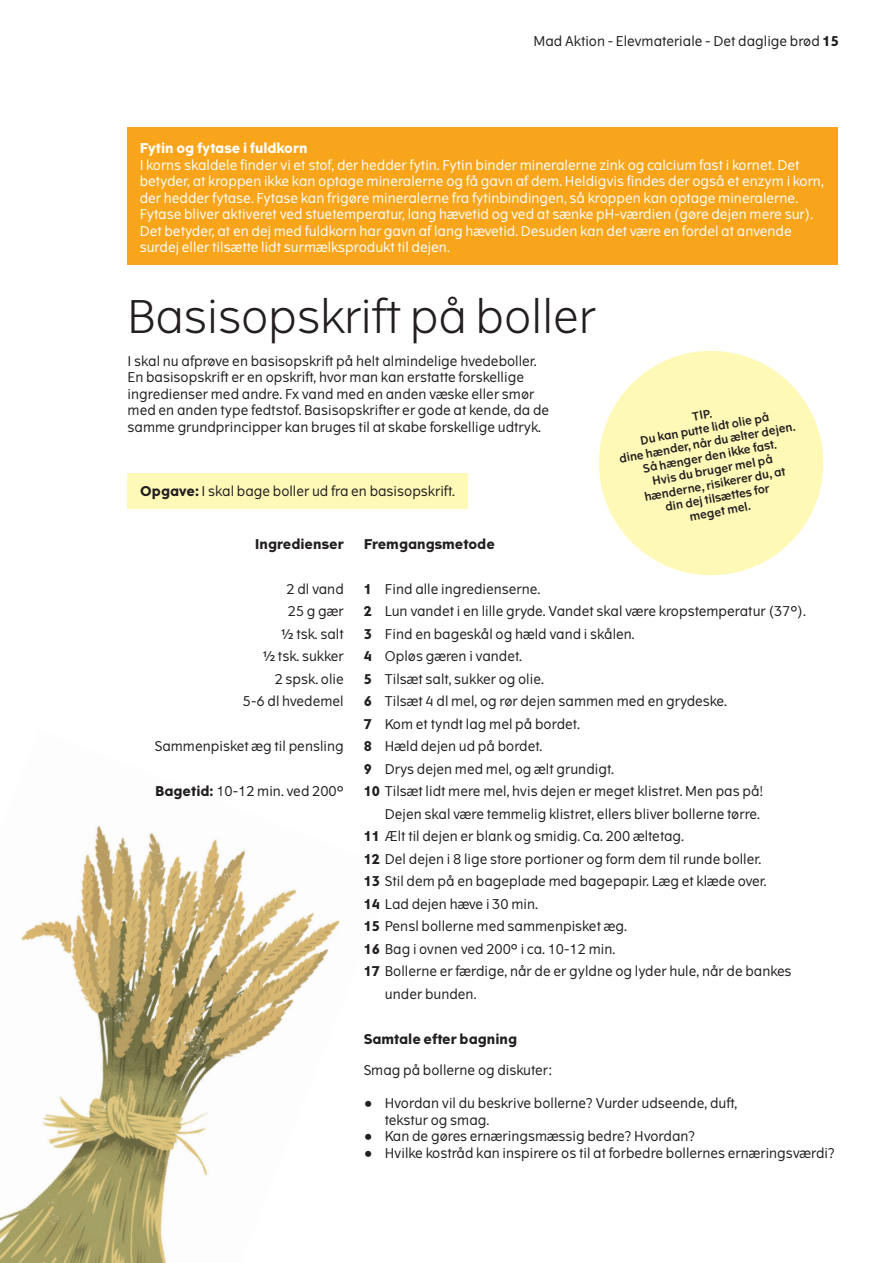
<style>
.page{position:relative;width:893px;height:1263px;background:#fff}
.page>*{position:absolute;margin:0;border:0;box-sizing:border-box;transform-origin:0 0}
.t1{font:300 45px "The Wave";color:#231f20}
.t2{font:13.5px "The Wave";color:#231f20}
.t3{font:13.5px/16.5px "The Wave";color:#fff}
.t4{font:700 13.5px "The Wave";color:#231f20}
.t5{font:700 13.5px "The Wave";color:#fff}
.t6{font:600 11.55px "The Wave";color:#231f20}
.s1{font-weight:700}
</style>
<div class="page">
<div style="left:127px;top:128px;width:710px;height:137px;background:#f9a51b"></div>
<svg style="left:599px;top:350px;width:225px;height:226px;fill:#fff9b8"></svg>
<img style="left:0;top:825px;width:340px;height:438px">
<div style="left:128px;top:473px;width:340px;height:36px;background:#fff9b8"></div>
<p class="t2" style="left:533px;top:33px;width:307px">Mad Aktion - Elevmateriale - Det daglige brød <span class="s1">15</span></p>
<p class="t5" style="left:140px;top:139px;width:169px">Fytin og fytase i fuldkorn</p>
<p class="t3" style="left:140px;top:156px;width:686px">I korns skaldele finder vi et stof, der hedder fytin. Fytin binder mineralerne zink og calcium fast i kornet. Det betyder, at kroppen ikke kan optage mineralerne og få gavn af dem. Heldigvis findes der også et enzym i korn, der hedder fytase. Fytase kan frigøre mineralerne fra fytinbindingen, så kroppen kan optage mineralerne.<br>Fytase bliver aktiveret ved stuetemperatur, lang hævetid og ved at sænke pH-værdien (gøre dejen mere sur).<br>Det betyder, at en dej med fuldkorn har gavn af lang hævetid. Desuden kan det være en fordel at anvende surdej eller tilsætte lidt surmælksprodukt til dejen.</p>
<p class="t1" style="left:128px;top:288px;width:470px">Basisopskrift på boller</p>
<p class="t2" style="left:128px;top:352px;width:411px">I skal nu afprøve en basisopskrift på helt almindelige hvedeboller.</p>
<p class="t2" style="left:128px;top:369px;width:398px">En basisopskrift er en opskrift, hvor man kan erstatte forskellige</p>
<p class="t2" style="left:128px;top:385px;width:408px">ingredienser med andre. Fx vand med en anden væske eller smør</p>
<p class="t2" style="left:128px;top:402px;width:423px">med en anden type fedtstof. Basisopskrifter er gode at kende, da de</p>
<p class="t2" style="left:128px;top:418px;width:415px">samme grundprincipper kan bruges til at skabe forskellige udtryk.</p>
<p class="t2" style="left:140px;top:482px;width:316px"><span class="s1">Opgave:</span> I skal bage boller ud fra en basisopskrift.</p>
<p class="t6" style="left:691px;top:409px;width:21px;rotate:-11deg">TIP.</p>
<p class="t6" style="left:639px;top:434px;width:132px;rotate:-11deg">Du kan putte lidt olie på</p>
<p class="t6" style="left:618px;top:452px;width:180px;rotate:-11deg">dine hænder, når du ælter dejen.</p>
<p class="t6" style="left:642px;top:462px;width:137px;rotate:-11deg">Så hænger den ikke fast.</p>
<p class="t6" style="left:651px;top:474px;width:124px;rotate:-11deg">Hvis du bruger mel på</p>
<p class="t6" style="left:643px;top:490px;width:145px;rotate:-11deg">hænderne, risikerer du, at</p>
<p class="t6" style="left:664px;top:500px;width:107px;rotate:-11deg">din dej tilsættes for</p>
<p class="t6" style="left:688px;top:510px;width:63px;rotate:-11deg">meget mel.</p>
<p class="t4" style="left:255px;top:535px;width:91px">Ingredienser</p>
<p class="t2" style="left:286px;top:580px;width:59px">2 dl vand</p>
<p class="t2" style="left:288px;top:603px;width:58px">25 g gær</p>
<p class="t2" style="left:281px;top:625px;width:65px">½ tsk. salt</p>
<p class="t2" style="left:262px;top:648px;width:83px">½ tsk. sukker</p>
<p class="t2" style="left:275px;top:670px;width:71px">2 spsk. olie</p>
<p class="t2" style="left:243px;top:693px;width:102px">5-6 dl hvedemel</p>
<p class="t2" style="left:155px;top:738px;width:190px">Sammenpisket æg til pensling</p>
<p class="t2" style="left:155px;top:783px;width:190px"><span class="s1">Bagetid:</span> 10-12 min. ved 200°</p>
<p class="t4" style="left:364px;top:535px;width:133px">Fremgangsmetode</p>
<p class="t2" style="left:364px;top:580px;width:178px"><span class="s1">1</span> Find alle ingredienserne.</p>
<p class="t2" style="left:364px;top:603px;width:444px"><span class="s1">2</span> Lun vandet i en lille gryde. Vandet skal være kropstemperatur (37°).</p>
<p class="t2" style="left:364px;top:625px;width:273px"><span class="s1">3</span> Find en bageskål og hæld vand i skålen.</p>
<p class="t2" style="left:364px;top:648px;width:160px"><span class="s1">4</span> Opløs gæren i vandet.</p>
<p class="t2" style="left:364px;top:670px;width:182px"><span class="s1">5</span> Tilsæt salt, sukker og olie.</p>
<p class="t2" style="left:364px;top:693px;width:365px"><span class="s1">6</span> Tilsæt 4 dl mel, og rør dejen sammen med en grydeske.</p>
<p class="t2" style="left:364px;top:715px;width:218px"><span class="s1">7</span> Kom et tyndt lag mel på bordet.</p>
<p class="t2" style="left:364px;top:738px;width:180px"><span class="s1">8</span> Hæld dejen ud på bordet.</p>
<p class="t2" style="left:364px;top:760px;width:252px"><span class="s1">9</span> Drys dejen med mel, og ælt grundigt.</p>
<p class="t2" style="left:364px;top:783px;width:401px"><span class="s1">10</span> Tilsæt lidt mere mel, hvis dejen er meget klistret. Men pas på!</p>
<p class="t2" style="left:385px;top:805px;width:377px">Dejen skal være temmelig klistret, ellers bliver bollerne tørre.</p>
<p class="t2" style="left:364px;top:828px;width:322px"><span class="s1">11</span> Ælt til dejen er blank og smidig. Ca. 200 æltetag.</p>
<p class="t2" style="left:364px;top:850px;width:399px"><span class="s1">12</span> Del dejen i 8 lige store portioner og form dem til runde boller.</p>
<p class="t2" style="left:364px;top:873px;width:404px"><span class="s1">13</span> Stil dem på en bageplade med bagepapir. Læg et klæde over.</p>
<p class="t2" style="left:364px;top:895px;width:176px"><span class="s1">14</span> Lad dejen hæve i 30 min.</p>
<p class="t2" style="left:364px;top:918px;width:265px"><span class="s1">15</span> Pensl bollerne med sammenpisket æg.</p>
<p class="t2" style="left:364px;top:940px;width:253px"><span class="s1">16</span> Bag i ovnen ved 200° i ca. 10-12 min.</p>
<p class="t2" style="left:364px;top:963px;width:429px"><span class="s1">17</span> Bollerne er færdige, når de er gyldne og lyder hule, når de bankes</p>
<p class="t2" style="left:385px;top:985px;width:93px">under bunden.</p>
<p class="t4" style="left:364px;top:1030px;width:155px">Samtale efter bagning</p>
<p class="t2" style="left:364px;top:1062px;width:191px">Smag på bollerne og diskuter:</p>
<p class="t2" style="left:364px;top:1095px;width:375px"><span class="s1">•</span> Hvordan vil du beskrive bollerne? Vurder udseende, duft,</p>
<p class="t2" style="left:385px;top:1111px;width:106px">tekstur og smag.</p>
<p class="t2" style="left:364px;top:1128px;width:333px"><span class="s1">•</span> Kan de gøres ernæringsmæssig bedre? Hvordan?</p>
<p class="t2" style="left:364px;top:1144px;width:473px"><span class="s1">•</span> Hvilke kostråd kan inspirere os til at forbedre bollernes ernæringsværdi?</p>
</div>
